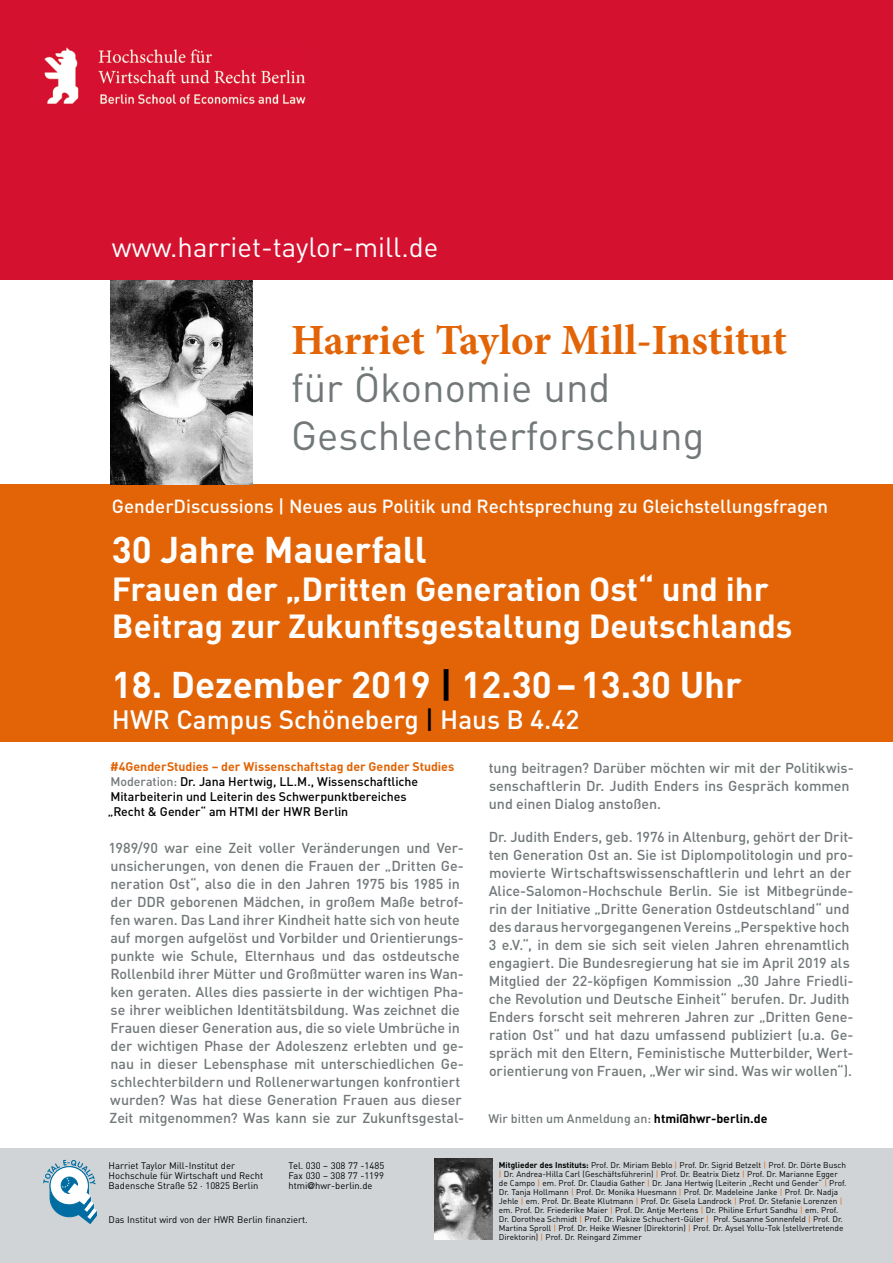
<style>
.page{position:relative;width:893px;height:1263px;background:#fff}
.page>*{position:absolute;margin:0;border:0;box-sizing:border-box;transform-origin:0 0}
.t1{font:700 43.05px "Minion Pro";letter-spacing:-.005em;color:#e26406}
.t2{font:40.12px/48.2px "DIN";color:#72787a}
.t3{font:700 36.75px "DIN";color:#fff}
.t4{font:700 33px/37.5px "DIN";color:#fff}
.t5{font:27.45px "DIN";color:#fff}
.t6{font:500 26.25px "DIN";color:#fff}
.t7{font:500 18.75px "DIN";color:#fff}
.t8{font:500 14.25px/18px "DIN";letter-spacing:-.005em;color:#72787a}
.t9{font:500 12.38px/15px "DIN";letter-spacing:-.005em;color:#000}
.t10{font:500 12.38px "DIN";color:#72787a}
.t11{font:9.45px/10.1px "DIN";color:#000}
.t12{font:8.25px/9px "DIN Regular Alternate";color:#000}
.s1{color:#000}
.s2{font-weight:700;color:#e26406}
.s3{color:#72787a}
.s4{font-family:"DIN Mittelschrift"}
.s5{font-weight:700;color:#000}
.s6{font-family:"DIN";font-weight:700}
.s7{color:#e26406}
.s8{font-family:"DIN"}
</style>
<div class="page">
<div style="left:0;top:484px;width:893px;height:257px;background:#e26406"></div>
<img style="left:111px;top:279px;width:142px;height:205px">
<div style="left:0;top:0;width:893px;height:279px;background:#d51130"></div>
<img style="left:44px;top:47px;width:262px;height:57px">
<div style="left:0;top:1148px;width:893px;height:115px;background:#d1d4d6"></div>
<img style="left:435px;top:1158px;width:57px;height:82px">
<svg style="left:43px;top:1160px;width:54px;height:64px"></svg>
<h3 class="t5" style="left:112px;top:230px;width:328px">www.harriet-taylor-mill.de</h3>
<h1 class="t1" style="left:291px;top:310px;width:497px">Harriet Taylor Mill-Institut</h1>
<h2 class="t2" style="left:291px;top:363px;width:415px">für Ökonomie und<br>Geschlechterforschung</h2>
<h3 class="t7" style="left:112px;top:494px;width:718px">GenderDiscussions | Neues aus Politik und Rechtsprechung zu Gleichstellungsfragen</h3>
<h3 class="t3" style="left:112px;top:526px;width:316px">30 Jahre Mauerfall</h3>
<h3 class="t4" style="left:112px;top:569px;width:682px">Frauen der „Dritten Generation Ost“ und ihr<br>Beitrag zur Zukunftsgestaltung Deutschlands</h3>
<h3 class="t3" style="left:112px;top:661px;width:631px">18. Dezember 2019 <span class="s1">|</span> 12.30–13.30 Uhr</h3>
<h3 class="t6" style="left:112px;top:702px;width:469px">HWR Campus Schöneberg <span class="s1">|</span> Haus B 4.42</h3>
<p class="t9" style="left:108px;top:759px;width:348px"><span class="s2">#4GenderStudies – der Wissenschaftstag der Gender Studies </span><span class="s3">Moderation:</span> Dr. Jana Hertwig, LL.M., Wissenschaftliche Mitarbeiterin und Leiterin des Schwerpunktbereiches<br>„Recht &amp; Gender“ am HTMI der HWR Berlin</p>
<p class="t8" style="left:109px;top:838px;width:357px">1989/90 war eine Zeit voller Veränderungen und Ver&shy;unsicherungen, von denen die Frauen der „Dritten Ge&shy;neration Ost“, also die in den Jahren 1975 bis 1985 in der DDR geborenen Mädchen, in großem Maße betrof&shy;fen waren. Das Land ihrer Kindheit hatte sich von heute auf morgen aufgelöst und Vorbilder und Orientierungs&shy;punkte wie Schule, Elternhaus und das ostdeutsche Rollenbild ihrer Mütter und Großmütter waren ins Wan&shy;ken geraten. Alles dies passierte in der wichtigen Pha&shy;se ihrer weiblichen Identitätsbildung. Was zeichnet die Frauen dieser Generation aus, die so viele Umbrüche in der wichtigen Phase der Adoleszenz erlebten und ge&shy;nau in dieser Lebensphase mit unterschiedlichen Ge&shy;schlechterbildern und Rollenerwartungen konfrontiert wurden? Was hat diese Generation Frauen aus dieser Zeit mitgenommen? Was kann sie zur Zukunftsgestal-</p>
<p class="t11" style="left:109px;top:1160px;width:156px">Harriet Taylor Mill-Institut der<br>Hochschule für Wirtschaft und Recht<br>Badensche Straße 52 · 10825 Berlin</p>
<p class="t11" style="left:289px;top:1160px;width:97px;text-align:justify">Tel. 030 – 308 77 -1485<br>Fax 030 – 308 77 -1199 htmi<span class="s4">@</span>hwr-berlin.de</p>
<p class="t11" style="left:109px;top:1214px;width:201px">Das Institut wird von der HWR Berlin finanziert.</p>
<p class="t8" style="left:489px;top:759px;width:367px">tung beitragen? Darüber möchten wir mit der Politikwis&shy;senschaftlerin Dr. Judith Enders ins Gespräch kommen und einen Dialog anstoßen.</p>
<p class="t8" style="left:489px;top:828px;width:367px">Dr. Judith Enders, geb. 1976 in Altenburg, gehört der Drit&shy;ten Generation Ost an. Sie ist Diplompolitologin und pro&shy;movierte Wirtschaftswissenschaftlerin und lehrt an der Alice-Salomon-Hochschule Berlin. Sie ist Mitbegründe&shy;rin der Initiative „Dritte Generation Ostdeutschland“ und des daraus hervorgegangenen Vereins „Perspektive hoch 3 e.V.“, in dem sie sich seit vielen Jahren ehrenamtlich engagiert. Die Bundesregierung hat sie im April 2019 als Mitglied der 22-köpfigen Kommission „30 Jahre Friedli&shy;che Revolution und Deutsche Einheit“ berufen. Dr. Judith Enders forscht seit mehreren Jahren zur „Dritten Gene&shy;ration Ost“ und hat dazu umfassend publiziert (u.a. Ge&shy;spräch mit den Eltern, Feministische Mutterbilder, Wert&shy;orientierung von Frauen, „Wer wir sind. Was wir wollen“).</p>
<p class="t10" style="left:488px;top:1110px;width:280px">Wir bitten um Anmeldung an: <span class="s5">htmi@hwr-berlin.de</span></p>
<p class="t12" style="left:499px;top:1160px;width:349px"><span class="s6">Mitglieder des Instituts:</span> Prof. Dr. Miriam Beblo <span class="s7">|</span> Prof. Dr. Sigrid Betzelt <span class="s7">|</span> Prof. Dr. Dörte Busch <span class="s7">|</span> Dr. Andrea-Hilla Carl (Geschäftsführerin) <span class="s7">|</span> Prof. Dr. Beatrix Dietz <span class="s7">|</span> Prof. Dr. Marianne Egger de Campo <span class="s7">|</span> em. Prof. Dr. Claudia Gather <span class="s7">|</span> Dr. Jana Hertwig (Leiterin <span class="s8">„</span>Recht und Gender<span class="s8">“</span> <span class="s7">|</span> Prof.<br>Dr. Tanja Hollmann <span class="s7">|</span> Prof. Dr. Monika Huesmann <span class="s7">|</span> Prof. Dr. Madeleine Janke <span class="s7">|</span> Prof. Dr. Nadja Jehle <span class="s7">|</span> em. Prof. Dr. Beate Klutmann <span class="s7">|</span> Prof. Dr. Gisela Landrock <span class="s7">|</span> Prof. Dr. Stefanie Lorenzen <span class="s7">| </span>em. Prof. Dr. Friederike Maier <span class="s7">|</span> Prof. Dr. Antje Mertens <span class="s7">|</span> Dr. Philine Erfurt Sandhu <span class="s7">|</span> em. Prof.<br>Dr. Dorothea Schmidt <span class="s7">|</span> <span class="s8">Prof. Dr. Pakize Schuchert-Güler</span> <span class="s7">|</span> Prof. Susanne Sonnenfeld <span class="s7">|</span> Prof. Dr.<br>Martina Sproll <span class="s7">|</span> Prof. Dr. Heike Wiesner (Direktorin) <span class="s7">|</span> Prof. Dr. Aysel Yollu-Tok (stellvertretende Direktorin) <span class="s7">|</span> Prof. Dr. Reingard Zimmer</p>
</div>
